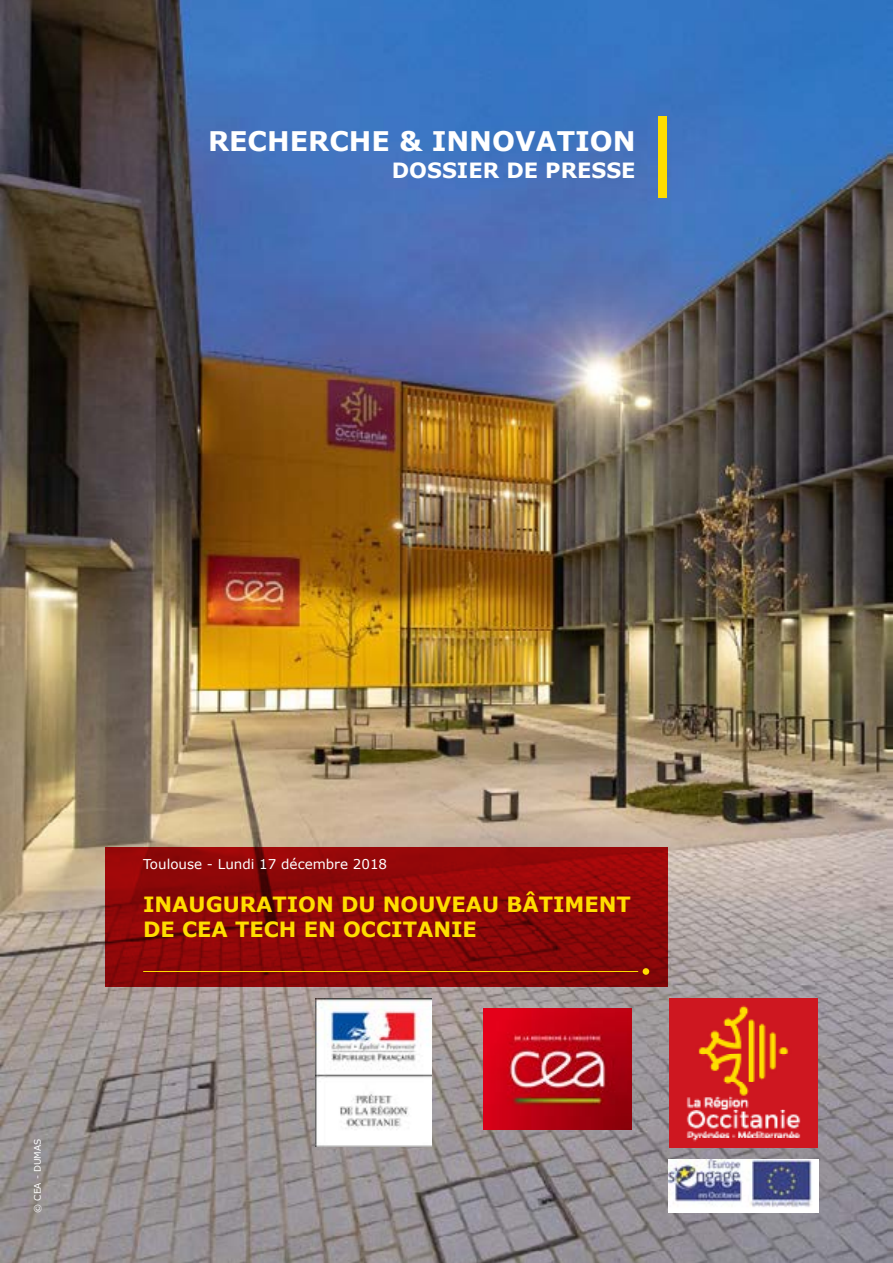
<style>
.page{position:relative;width:893px;height:1263px;background:#fff}
.page>*{position:absolute;margin:0;border:0;box-sizing:border-box;transform-origin:0 0}
.t1{font:700 27px "Verdana";color:#fff}
.t2{font:700 21px/25.2px "Verdana";color:#fd0}
.t3{font:700 21px "Verdana";color:#fff}
.t4{font:13.5px "Verdana";color:#fff}
.t5{font:9px "Verdana";color:#fff}
</style>
<div class="page">
<img style="left:0;top:0;width:893px;height:1263px">
<div style="left:658px;top:116px;width:8px;height:82px;background:#fd0"></div>
<img style="left:669px;top:998px;width:149px;height:149px">
<svg style="left:105px;top:847px;width:563px;height:139px;background:#8d0708"></svg>
<hr style="left:143px;top:971px;width:495px;height:1px;background:#fd0">
<div style="left:643px;top:968px;width:6px;height:7px;background:#fd0;border-radius:50%"></div>
<img style="left:483px;top:1009px;width:149px;height:121px">
<img style="left:669px;top:1160px;width:149px;height:53px">
<img style="left:315px;top:998px;width:116px;height:149px">
<p class="t1" style="left:208px;top:122px;width:429px">RECHERCHE &amp; INNOVATION</p>
<p class="t3" style="left:392px;top:155px;width:245px">DOSSIER DE PRESSE</p>
<p class="t5" style="left:31px;top:1213px;width:76px;rotate:-90deg">© CEA - DUMAS</p>
<p class="t4" style="left:143px;top:855px;width:246px">Toulouse - Lundi 17 décembre 2018</p>
<p class="t2" style="left:143px;top:891px;width:489px">INAUGURATION DU NOUVEAU BÂTIMENT<br>DE CEA TECH EN OCCITANIE</p>
</div>
